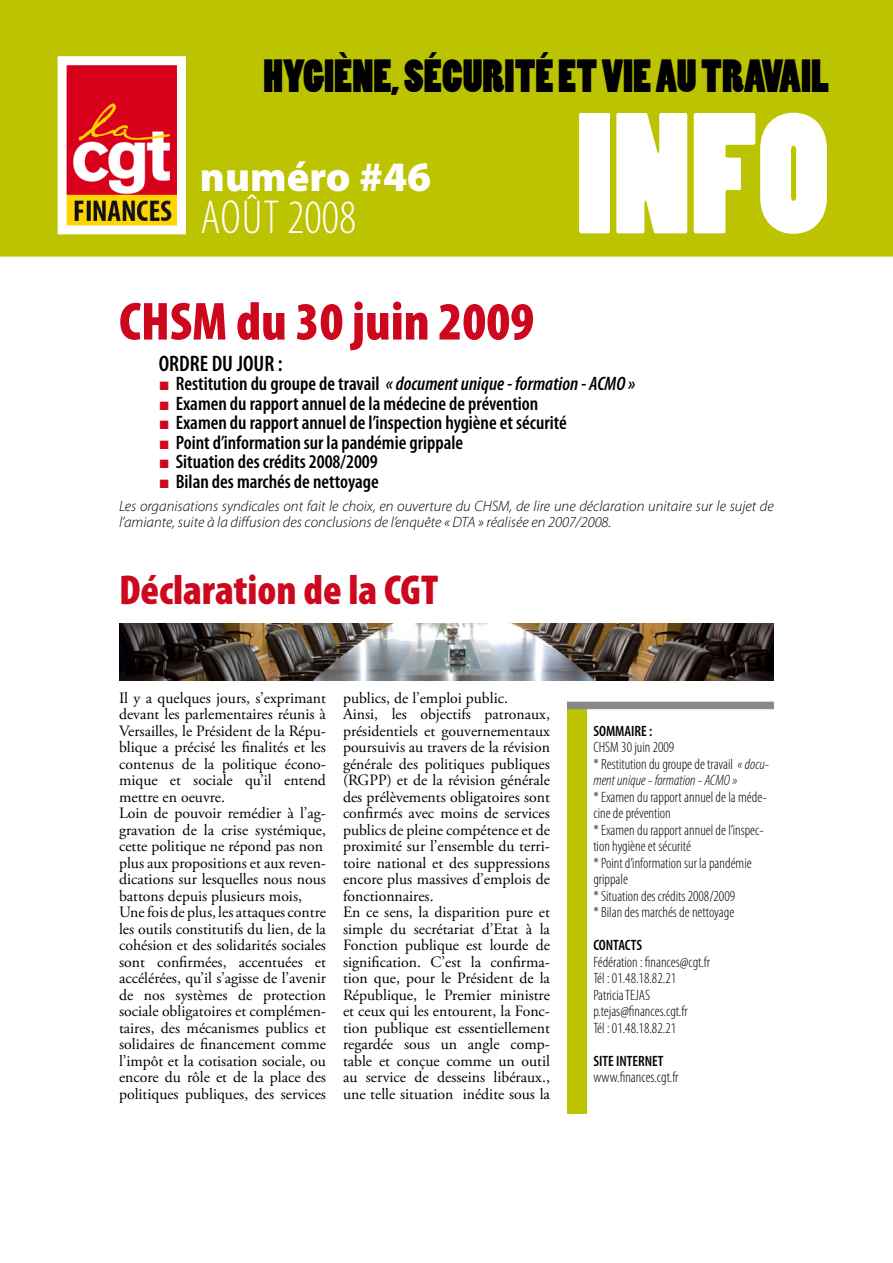
<style>
.page{position:relative;width:893px;height:1263px;background:#fff}
.page>*{position:absolute;margin:0;border:0;box-sizing:border-box;transform-origin:0 0}
.t1{font:160.5px "Poplar Std";color:#fff}
.TITRE_-_1{font:900 condensed 54px "Myriad Pro";color:#cc071e}
.t2{font:300 condensed 48px "Myriad Pro";color:#fff}
.t3{font:43.5px "Poplar Std";color:#000}
.TITRE_-_2{font:900 condensed 42px "Myriad Pro";color:#cc071e}
.t4{font:900 42px "Myriad Pro";color:#fff}
.INTERTITRE{font:600 condensed 22.5px "Myriad Pro";color:#000}
.CHAPEAU{font:600 condensed 19.5px "Myriad Pro";color:#000}
.CHAPEAU-2{font:italic 600 condensed 19.5px "Myriad Pro";color:#000}
.Paragraphe_DEFAUT{font:15.75px/16.5px "Adobe Garamond Pro";color:#000;text-align:justify}
.t5{font:300 condensed 15px/16.5px "Myriad Pro";color:#000}
.Paragraphe_DEFAUT-2{font:italic 300 15px/16.5px "Myriad Pro";color:#000}
.t6{font:italic 300 condensed 15px/16.5px "Myriad Pro";color:#000}
.t7{font:600 condensed 15px "Myriad Pro";color:#000}
.s1{font-family:"Arial";font-weight:400;font-style:normal;font-stretch:normal;font-size:18px;color:#cc071e}
.s2{font-style:normal}
.s3{font-family:"Arial";font-weight:400;font-stretch:normal;font-size:18px;color:#cc071e}
</style>
<div class="page">
<div style="left:0;top:0;width:893px;height:257px;background:#bcc300"></div>
<div style="left:567px;top:704px;width:20px;height:410px;background:#bcc300"></div>
<div style="left:567px;top:702px;width:207px;height:7px;background:#878889"></div>
<svg style="left:53px;top:52px;width:137px;height:187px"></svg>
<img style="left:119px;top:623px;width:655px;height:57px">
<p class="t3" style="left:263px;top:52px;width:567px">HYGIÈNE, SÉCURITÉ ET VIE AU TRAVAIL</p>
<p class="t1" style="left:576px;top:86px;width:255px">INFO</p>
<p class="t4" style="left:200px;top:149px;width:233px">numéro #46</p>
<p class="t2" style="left:200px;top:189px;width:157px">août 2008</p>
<p class="TITRE_-_1" style="left:119px;top:287px;width:417px">CHSM du 30 juin 2009</p>
<p class="INTERTITRE" style="left:159px;top:350px;width:125px">ORDRE DU JOUR :</p>
<p class="CHAPEAU-2" style="left:159px;top:372px;width:478px"><span class="s1">■</span> <span class="s2">Restitution du groupe de travail</span> « document unique- formation - ACMO »</p>
<p class="CHAPEAU" style="left:159px;top:391px;width:381px"><span class="s3">■</span> Examen du rapport annuel de la médecine de prévention</p>
<p class="CHAPEAU" style="left:159px;top:411px;width:410px"><span class="s3">■</span> Examen du rapport annuel de l’inspection hygiène et sécurité</p>
<p class="CHAPEAU" style="left:159px;top:430px;width:306px"><span class="s3">■</span> Point d’information sur la pandémie grippale</p>
<p class="CHAPEAU" style="left:159px;top:450px;width:221px"><span class="s3">■</span> Situation des crédits 2008/2009</p>
<p class="CHAPEAU" style="left:159px;top:469px;width:221px"><span class="s3">■</span> Bilan des marchés de nettoyage</p>
<p class="Paragraphe_DEFAUT-2" style="left:119px;top:497px;width:656px">Les organisations syndicales ont fait le choix, en ouverture du CHSM, de lire une déclaration unitaire sur le sujet de l’amiante, suite à la diffusion des conclusions de l’enquête « DTA » réalisée en 2007/2008.</p>
<p class="TITRE_-_2" style="left:119px;top:563px;width:321px">Déclaration de la CGT</p>
<p class="Paragraphe_DEFAUT" style="left:119px;top:690px;width:208px">Il y a quelques jours, s’exprimant devant les parlementaires réunis à Versailles, le Président de la Répu&shy;blique a précisé les finalités et les contenus de la politique écono&shy;mique et sociale qu’il entend mettre en oeuvre.</p>
<p class="Paragraphe_DEFAUT" style="left:119px;top:805px;width:208px">Loin de pouvoir remédier à l’ag&shy;gravation de la crise systémique, cette politique ne répond pas non</p>
<p class="Paragraphe_DEFAUT" style="left:119px;top:855px;width:208px">plus aux propositions et aux reven&shy;dications sur lesquelles nous nous battons depuis plusieurs mois,</p>
<p class="Paragraphe_DEFAUT" style="left:119px;top:904px;width:208px">Une fois de plus, les attaques contre les outils constitutifs du lien, de la cohésion et des solidarités sociales sont confirmées, accentuées et accélérées, qu’il s’agisse de l’avenir de nos systèmes de protection sociale obligatoires et complémen&shy;taires, des mécanismes publics et solidaires de financement comme l’impôt et la cotisation sociale, ou encore du rôle et de la place des politiques publiques, des services</p>
<p class="Paragraphe_DEFAUT" style="left:343px;top:690px;width:166px">publics, de l’emploi public.</p>
<p class="Paragraphe_DEFAUT" style="left:343px;top:706px;width:208px">Ainsi, les objectifs patronaux, présidentiels et gouvernementaux poursuivis au travers de la révision générale des politiques publiques (RGPP) et de la révision générale des prélèvements obligatoires sont confirmés avec moins de services publics de pleine compétence et de proximité sur l’ensemble du terri&shy;toire national et des suppressions encore plus massives d’emplois de fonctionnaires.</p>
<p class="Paragraphe_DEFAUT" style="left:343px;top:904px;width:208px">En ce sens, la disparition pure et simple du secrétariat d’Etat à la Fonction publique est lourde de signification. C’est la confirma&shy;tion que, pour le Président de la République, le Premier ministre et ceux qui les entourent, la Fonc&shy;tion publique est essentiellement regardée sous un angle comp&shy;table et conçue comme un outil au service de desseins libéraux., une telle situation inédite sous la</p>
<p class="t7" style="left:593px;top:721px;width:61px">SOMMAIRE :</p>
<p class="t5" style="left:593px;top:739px;width:82px">CHSM 30 juin 2009</p>
<p class="t6" style="left:593px;top:755px;width:177px"><span class="s2">* Restitution du groupe de travail</span> «docu&shy;ment unique - formation - ACMO »</p>
<p class="t5" style="left:593px;top:788px;width:175px">* Examen du rapport annuel de la méde&shy;cine de prévention</p>
<p class="t5" style="left:593px;top:821px;width:172px">* Examen du rapport annuel de l’inspec&shy;tion hygiène et sécurité</p>
<p class="t5" style="left:593px;top:854px;width:160px">* Point d’information sur la pandémie grippale</p>
<p class="t5" style="left:593px;top:887px;width:143px">* Situation des crédits 2008/2009</p>
<p class="t5" style="left:593px;top:904px;width:142px">* Bilan des marchés de nettoyage</p>
<p class="t7" style="left:593px;top:936px;width:50px">CONTACTS</p>
<p class="t5" style="left:593px;top:953px;width:118px">Fédération : finances@cgt.fr</p>
<p class="t5" style="left:593px;top:970px;width:84px">Tél : 01.48.18.82.21</p>
<p class="t5" style="left:593px;top:986px;width:58px">Patricia TEJAS</p>
<p class="t5" style="left:593px;top:1003px;width:96px">p.tejas@finances.cgt.fr</p>
<p class="t5" style="left:593px;top:1019px;width:84px">Tél : 01.48.18.82.21</p>
<p class="t7" style="left:593px;top:1051px;width:72px">SITE INTERNET</p>
<p class="t5" style="left:593px;top:1069px;width:87px">www.finances.cgt.fr</p>
</div>
